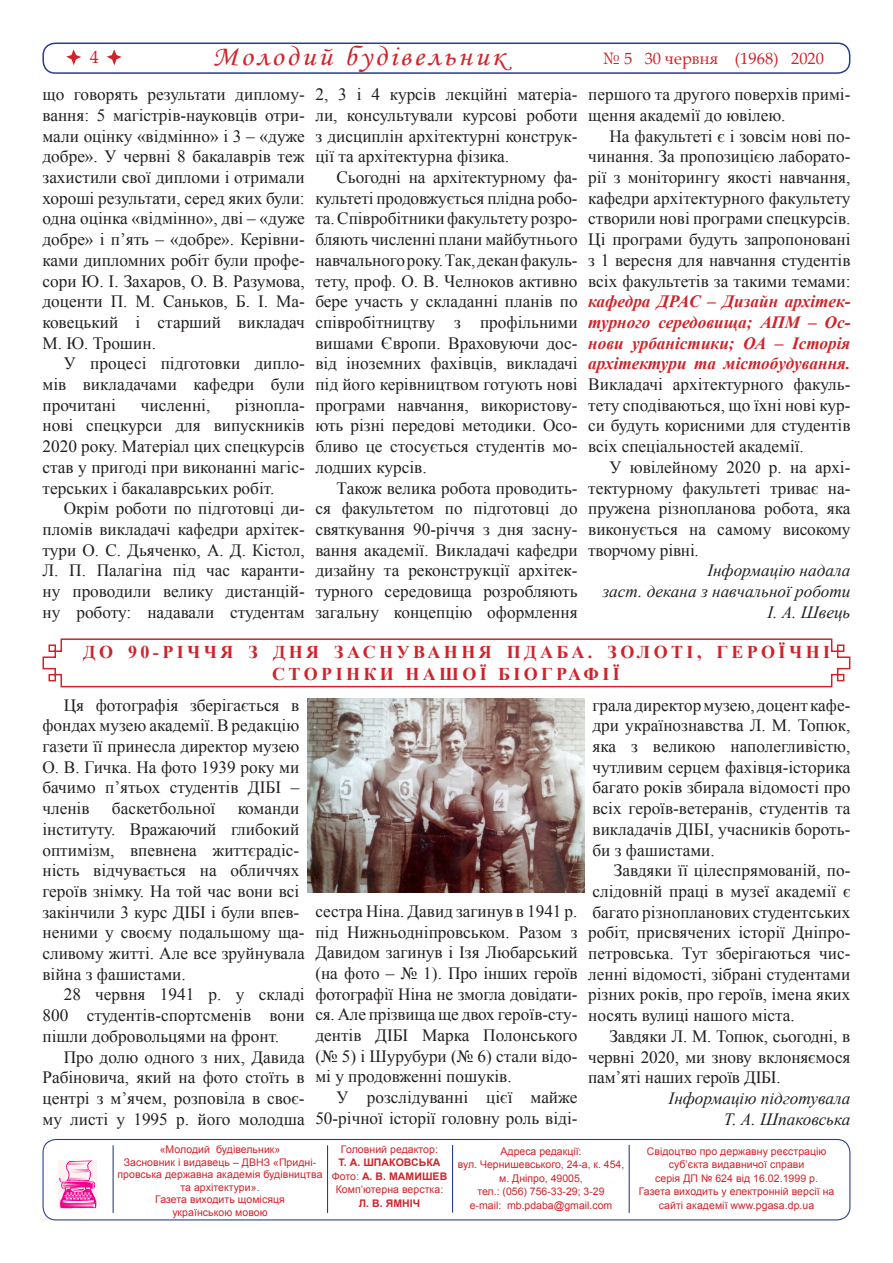
<style>
.page{position:relative;width:893px;height:1263px;background:#fff}
.page>*{position:absolute;margin:0;border:0;box-sizing:border-box;transform-origin:0 0}
.t1{font:28.2px "Monotype Corsiva";letter-spacing:.1em;color:#d1232a;scale:1.06 1}
.Заглавие{font:700 18px/21.6px "Times New Roman";letter-spacing:.19em;color:#d1232a}
.t2{font:18px "Palatino Linotype";color:#d1232a}
.Основной_текст{font:17.25px/20.7px "Times New Roman";color:#231f20;text-align:justify}
.ФИО{font:italic 17.25px "Times New Roman";color:#231f20}
.t3{font:16.5px "Palatino Linotype";color:#d1232a}
.t4{font:10.5px/13.5px "Arial";letter-spacing:.005em;color:#d1232a;text-align:center}
.t5{font:700 10.5px/13.5px "Arial";letter-spacing:.005em;color:#d1232a;text-align:center}
.s1{font-weight:700;font-style:italic;color:#d1232a}
.s2{font-weight:400}
</style>
<div class="page">
<div style="left:42px;top:43px;width:808px;height:31px;border:2px solid #253f8e;border-radius:12px"></div>
<svg style="left:66px;top:49px;width:15px;height:16px"></svg>
<svg style="left:107px;top:49px;width:15px;height:16px"></svg>
<div style="left:43px;top:1139px;width:807px;height:81px;border:1px solid #253f8e;border-radius:13px"></div>
<hr style="left:327px;top:1145px;width:1px;height:68px;background:#253f8e">
<hr style="left:113px;top:1145px;width:1px;height:68px;background:#253f8e">
<hr style="left:452px;top:1145px;width:1px;height:68px;background:#253f8e">
<hr style="left:629px;top:1145px;width:1px;height:68px;background:#253f8e">
<svg style="left:59px;top:1208px;width:38px;height:1px"></svg>
<svg style="left:59px;top:1160px;width:38px;height:48px"></svg>
<svg style="left:42px;top:638px;width:809px;height:50px"></svg>
<img style="left:308px;top:699px;width:276px;height:194px">
<p class="t2" style="left:90px;top:44px;width:10px">4</p>
<h1 class="t1" style="left:213px;top:40px;width:277px">Молодий будівельник</h1>
<p class="t3" style="left:602px;top:46px;width:224px">№ 5 30 червня (1968) 2020</p>
<p class="Основной_текст" style="left:43px;top:84px;width:264px">що говорять результати диплому&shy;вання: 5 магістрів-науковців отри&shy;мали оцінку «відмінно» і 3 – «дуже добре». У червні 8 бакалаврів теж захистили свої дипломи і отримали хороші результати, серед яких були: одна оцінка «відмінно», дві – «дуже добре» і п’ять – «добре». Керівни&shy;ками дипломних робіт були профе&shy;сори Ю. І. Захаров, О. В. Разумова, доценти П. М. Саньков, Б. І. Ма&shy;ковецький і старший викладач М. Ю. Трошин.</p>
<p class="Основной_текст" style="left:43px;top:353px;width:264px;text-indent:21px">У процесі підготовки дипло&shy;мів викладачами кафедри були прочитані</p>
<p class="Основной_текст" style="left:43px;top:394px;width:264px;text-indent:193px">різнопла&shy;нові спецкурси для випускників 2020 року. Матеріал цих спецкурсів став у пригоді при виконанні магіс&shy;терських і бакалаврських робіт.</p>
<p class="Основной_текст" style="left:43px;top:498px;width:264px;text-indent:21px">Окрім роботи по підготовці ди&shy;пломів викладачі кафедри архітек&shy;тури О. С. Дьяченко, А. Д. Кістол, Л. П. Палагіна під час каранти&shy;ну проводили велику дистанцій&shy;ну роботу: надавали студентам</p>
<p class="Основной_текст" style="left:141px;top:394px;width:71px">численні,</p>
<p class="Основной_текст" style="left:315px;top:84px;width:264px">2, 3 і 4 курсів лекційні матеріа&shy;ли, консультували курсові роботи з дисциплін архітектурні конструк&shy;ції та архітектурна фізика.</p>
<p class="Основной_текст" style="left:315px;top:167px;width:264px;text-indent:21px">Сьогодні на архітектурному фа&shy;культеті продовжується плідна робо&shy;та. Співробітники факультету розро&shy;бляють численні плани майбутнього навчального року. Так, декан факуль&shy;тету, проф. О. В. Челноков активно бере участь у складанні планів по співробітництву з профільними вишами Європи. Враховуючи дос&shy;від іноземних фахівців, викладачі під його керівництвом готують нові програми навчання, використову&shy;ють різні передові методики. Осо&shy;бливо це стосується студентів мо&shy;лодших курсів.</p>
<p class="Основной_текст" style="left:315px;top:477px;width:264px;text-indent:21px">Також велика робота проводить&shy;ся факультетом по підготовці до святкування 90-річчя з дня засну&shy;вання академії. Викладачі кафедри дизайну та реконструкції архітек&shy;турного середовища розробляють загальну концепцію оформлення</p>
<p class="Основной_текст" style="left:588px;top:84px;width:264px">першого та другого поверхів примі&shy;щення академії до ювілею.</p>
<p class="Основной_текст" style="left:588px;top:125px;width:264px;text-indent:21px">На факультеті є і зовсім нові по&shy;чинання. За пропозицією лаборато&shy;рії з моніторингу якості навчання, кафедри архітектурного факультету створили нові програми спецкурсів.<br>Ці програми будуть запропоновані з 1 вересня для навчання студентів всіх факультетів за такими темами: <span class="s1">кафедра ДРАС – Дизайн архітек&shy;турного середовища; АПМ – Ос&shy;нови урбаністики; ОА – Історія архітектури та містобудування.<br></span>Викладачі архітектурного факуль&shy;тету сподіваються, що їхні нові кур&shy;си будуть корисними для студентів всіх спеціальностей академії.</p>
<p class="Основной_текст" style="left:588px;top:456px;width:264px;text-indent:21px">У ювілейному 2020 р. на архі&shy;тектурному факультеті триває на&shy;пружена різнопланова робота, яка виконується на самому високому творчому рівні.</p>
<p class="ФИО" style="left:707px;top:559px;width:145px">Інформацію надала</p>
<p class="ФИО" style="left:602px;top:579px;width:250px">заст. декана з навчальної роботи</p>
<p class="ФИО" style="left:767px;top:600px;width:85px">І. А. Швець</p>
<p class="Заглавие" style="left:272px;top:641px;width:559px;text-indent:-189px">ДО 90-РІЧЧЯ З ДНЯ ЗАСНУВАННЯ ПДАБА. ЗОЛОТІ, ГЕРОЇЧНІ<br>СТОРІНКИ НАШОЇ БІОГРАФІЇ</p>
<p class="Основной_текст" style="left:42px;top:694px;width:258px;text-indent:21px">Ця фотографія зберігається в фондах музею академії. В редакцію газети її принесла директор музею О. В. Гичка. На фото 1939 року ми бачимо п’ятьох студентів ДІБІ – членів</p>
<p class="Основной_текст" style="left:112px;top:798px;width:105px">баскетбольної</p>
<p class="Основной_текст" style="left:42px;top:798px;width:264px;text-align:left;text-indent:195px">команди інституту. Вражаючий глибокий оптимізм, впевнена життєрадіс&shy;ність відчувається на обличчях героїв знімку. На той час вони всі закінчили 3 курс ДІБІ і були впев&shy;неними у своєму подальшому ща&shy;сливому житті. Але все зруйнувала війна з фашистами.</p>
<p class="Основной_текст" style="left:42px;top:984px;width:264px;text-indent:21px">28 червня 1941 р. у складі 800 студентів-спортсменів вони пішли добровольцями на фронт.</p>
<p class="Основной_текст" style="left:42px;top:1046px;width:264px;text-indent:21px">Про долю одного з них, Давида Рабіновича, який на фото стоїть в центрі з м’ячем, розповіла в своє&shy;му листі у 1995 р. його молодша</p>
<p class="Основной_текст" style="left:315px;top:900px;width:264px">сестра Ніна. Давид загинув в 1941 р. під Нижньодніпровськом. Разом з Давидом загинув і Ізя Любарський (на фото – № 1). Про інших героїв фотографії Ніна не змогла довідати&shy;ся. Але прізвища ще двох героїв-сту&shy;дентів ДІБІ Марка Полонського (№ 5) і Шурубури (№ 6) стали відо&shy;мі у продовженні пошуків.</p>
<p class="Основной_текст" style="left:315px;top:1087px;width:264px;text-align:right">У розслідуванні цієї майже<br>50-річної історії головну роль віді-</p>
<p class="Основной_текст" style="left:592px;top:694px;width:259px">грала директор музею, доцент кафе&shy;дри українознавства Л. М. Топюк, яка з великою наполегливістю, чутливим серцем фахівця-історика багато років збирала відомості про всіх героїв-ветеранів, студентів та викладачів ДІБІ, учасників бороть&shy;би з фашистами.</p>
<p class="Основной_текст" style="left:588px;top:860px;width:264px;text-indent:26px">Завдяки її цілеспрямованій, по&shy;слідовній праці в музеї академії є багато різнопланових студентських робіт, присвячених історії Дніпро&shy;петровська. Тут зберігаються чис&shy;ленні відомості, зібрані студентами різних років, про героїв, імена яких носять вулиці нашого міста.</p>
<p class="Основной_текст" style="left:588px;top:1025px;width:264px;text-indent:21px">Завдяки Л. М. Топюк, сьогодні, в червні 2020, ми знову вклоняємося пам’яті наших героїв ДІБІ.</p>
<p class="ФИО" style="left:669px;top:1086px;width:183px">Інформацію підготувала</p>
<p class="ФИО" style="left:724px;top:1107px;width:128px">Т. А. Шпаковська</p>
<p class="t4" style="left:118px;top:1143px;width:206px;line-height:12.6px">«Молодий будівельник»<br>Засновник і видавець – ДВНЗ «Придні&shy;провська державна академія будівництва та архітектури».<br>Газета виходить щомісяця<br>українською мовою</p>
<p class="t4" style="left:458px;top:1144px;width:168px">Адреса редакції:<br>вул. Чернишевського, 24-а, к. 454, м. Дніпро, 49005,<br>тел.: (056) 756-33-29; 3-29<br>e-mail: mb.pdaba@gmail.com</p>
<p class="t4" style="left:639px;top:1144px;width:197px">Свідоцтво про державну реєстрацію суб’єкта видавничої справи<br>серія ДП № 624 від 16.02.1999 р.<br>Газета виходить у електронній версії на сайті академії www.pgasa.dp.ua</p>
<p class="t4" style="left:341px;top:1142px;width:98px">Головний редактор:</p>
<p class="t5" style="left:332px;top:1156px;width:117px">Т. А. ШПАКОВСЬКА<br><span class="s2">Фото:</span> А. В. МАМИШЕВ<br><span class="s2">Комп’ютерна верстка:</span></p>
<p class="t5" style="left:359px;top:1197px;width:63px">Л. В. ЯМНІЧ</p>
</div>
